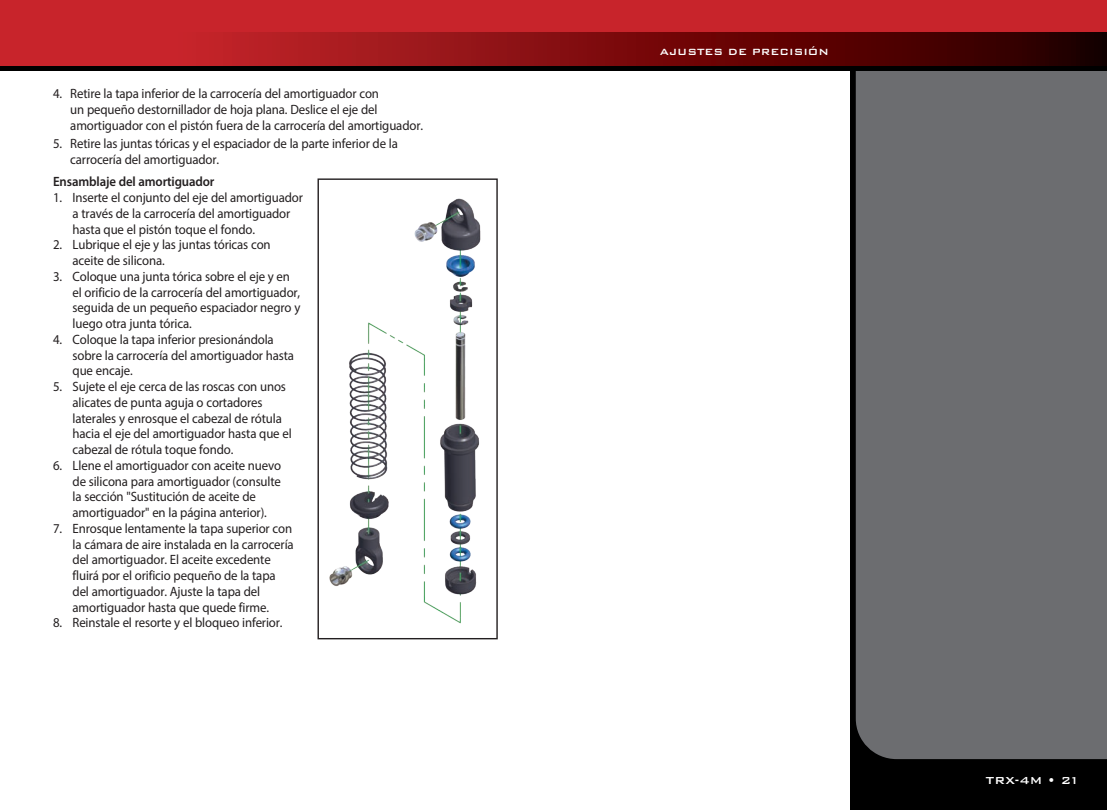
<style>
.page{position:relative;width:1107px;height:810px;background:#fff}
.page>*{position:absolute;margin:0;border:0;box-sizing:border-box;transform-origin:0 0}
.t1{font:13.5px/15.8px "Myriad Pro";letter-spacing:-.01em;color:#231f20;scale:.95 1}
.t2{font:600 13.5px "Myriad Pro";letter-spacing:-.01em;color:#231f20;scale:.95 1}
.t3{font:500 13.5px "Bank Gothic BT";color:#fff}
.t4{font:500 12px "Bank Gothic BT";color:#fff}
</style>
<div class="page">
<div style="left:850px;top:13px;width:257px;height:797px;background:#000"></div>
<div style="left:856px;top:71px;width:251px;height:688px;background:#6c6d70"></div>
<div style="left:0;top:0;width:1107px;height:70px;background:#000"></div>
<div style="left:0;top:0;width:1107px;height:51px;background:#c8242b"></div>
<svg style="left:0;top:32px;width:1107px;height:34px;background:#831013"></svg>
<img style="left:329px;top:198px;width:152px;height:426px">
<div style="left:318px;top:178px;width:180px;height:461px;border:1px solid #231f20"></div>
<p class="t1" style="left:70px;top:85px;width:373px;line-height:16.2px;text-indent:-17px">4. Retire la tapa inferior de la carrocería del amortiguador con<br>un pequeño destornillador de hoja plana. Deslice el eje del amortiguador con el pistón fuera de la carrocería del amortiguador.</p>
<p class="t1" style="left:70px;top:135px;width:346px;line-height:16.2px;text-indent:-17px">5. Retire las juntas tóricas y el espaciador de la parte inferior de la carrocería del amortiguador.</p>
<p class="t2" style="left:53px;top:173px;width:171px">Ensamblaje del amortiguador</p>
<p class="t1" style="left:73px;top:189px;width:244px;text-indent:-19px">1. Inserte el conjunto del eje del amortiguador a través de la carrocería del amortiguador hasta que el pistón toque el fondo.</p>
<p class="t1" style="left:73px;top:237px;width:210px;text-indent:-19px">2. Lubrique el eje y las juntas tóricas con aceite de silicona.</p>
<p class="t1" style="left:73px;top:268px;width:241px;text-indent:-19px">3. Coloque una junta tórica sobre el eje y en el orificio de la carrocería del amortiguador, seguida de un pequeño espaciador negro y luego otra junta tórica.</p>
<p class="t1" style="left:73px;top:331px;width:235px;text-indent:-19px">4. Coloque la tapa inferior presionándola sobre la carrocería del amortiguador hasta que encaje.</p>
<p class="t1" style="left:73px;top:378px;width:232px;text-indent:-19px">5. Sujete el eje cerca de las roscas con unos alicates de punta aguja o cortadores laterales y enrosque el cabezal de rótula hacia el eje del amortiguador hasta que el cabezal de rótula toque fondo.</p>
<p class="t1" style="left:73px;top:457px;width:221px;text-indent:-19px">6. Llene el amortiguador con aceite nuevo de silicona para amortiguador (consulte la sección "Sustitución de aceite de amortiguador" en la página anterior).</p>
<p class="t1" style="left:73px;top:520px;width:234px;text-indent:-19px">7. Enrosque lentamente la tapa superior con la cámara de aire instalada en la carrocería del amortiguador. El aceite excedente fluirá por el orificio pequeño de la tapa del amortiguador. Ajuste la tapa del amortiguador hasta que quede firme.</p>
<p class="t1" style="left:53px;top:615px;width:243px">8. Reinstale el resorte y el bloqueo inferior.</p>
<p class="t4" style="left:660px;top:46px;width:170px">AJUSTES DE PRECISIÓN</p>
<p class="t3" style="left:986px;top:773px;width:95px">TRX-4M • 21</p>
</div>
